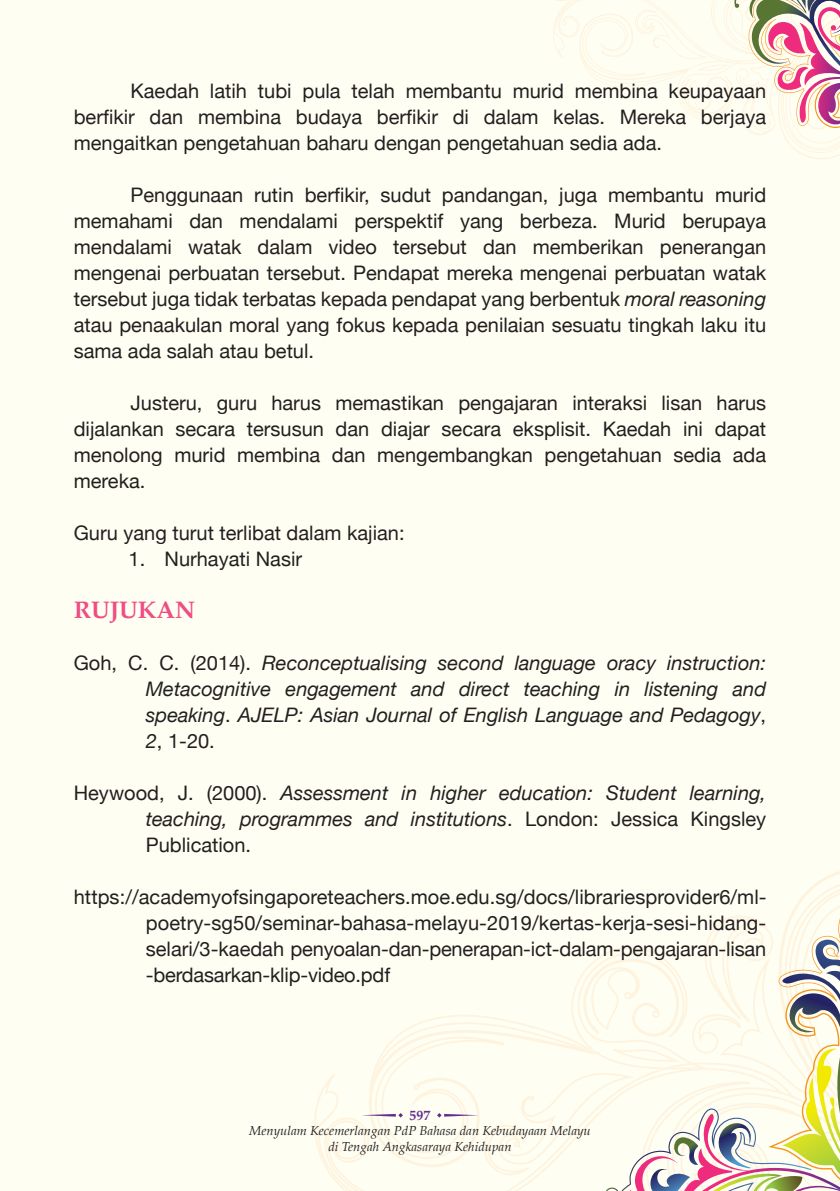
<style>
.page{position:relative;width:840px;height:1191px;background:#fff}
.page>*{position:absolute;margin:0;border:0;box-sizing:border-box;transform-origin:0 0}
.t1{font:700 24px "Palatino";color:#ef4e84}
.t2{font:20px/26px "Helvetica Neue";color:#231f20;text-align:justify}
.t3{font:italic 20px/26px "Helvetica Neue";color:#231f20;text-align:justify}
.t4{font:700 14px "Palatino";color:#662d91}
.t5{font:italic 13px/15.6px "Palatino";color:#231f20;text-align:center}
.s1{font-style:italic}
.s2{font-style:normal}
</style>
<div class="page">
<div style="left:0;top:0;width:839px;height:1191px;background:#fffef3"></div>
<svg style="left:553px;top:0;width:286px;height:159px"></svg>
<svg style="left:324px;top:871px;width:515px;height:320px"></svg>
<p class="t2" style="left:74px;top:79px;width:693px;text-indent:57px">Kaedah latih tubi pula telah membantu murid membina keupayaan berfikir dan membina budaya berfikir di dalam kelas. Mereka berjaya mengaitkan pengetahuan baharu dengan pengetahuan sedia ada.</p>
<p class="t2" style="left:74px;top:183px;width:693px;text-indent:57px">Penggunaan rutin berfikir, sudut pandangan, juga membantu murid memahami dan mendalami perspektif yang berbeza. Murid berupaya mendalami watak dalam video tersebut dan memberikan penerangan mengenai perbuatan tersebut. Pendapat mereka mengenai perbuatan watak tersebut juga tidak terbatas kepada pendapat yang berbentuk <span class="s1">moral reasoning </span>atau penaakulan moral yang fokus kepada penilaian sesuatu tingkah laku itu sama ada salah atau betul.</p>
<p class="t2" style="left:74px;top:391px;width:693px;text-indent:57px">Justeru, guru harus memastikan pengajaran interaksi lisan harus dijalankan secara tersusun dan diajar secara eksplisit. Kaedah ini dapat menolong murid membina dan mengembangkan pengetahuan sedia ada mereka.</p>
<p class="t2" style="left:74px;top:521px;width:332px">Guru yang turut terlibat dalam kajian:</p>
<p class="t2" style="left:128px;top:547px;width:175px">1. Nurhayati Nasir</p>
<p class="t1" style="left:74px;top:589px;width:123px">RUJUKAN</p>
<p class="t3" style="left:146px;top:651px;width:621px;text-indent:-72px"><span class="s2">Goh, C. C. (2014).</span> Reconceptualising second language oracy instruction:<br>Metacognitive engagement and direct teaching in listening and speaking<span class="s2">.</span> AJELP: Asian Journal of English Language and Pedagogy<span class="s2">, </span>2<span class="s2">, 1-20.</span></p>
<p class="t3" style="left:146px;top:781px;width:621px;text-indent:-72px"><span class="s2">Heywood, J. (2000).</span> Assessment in higher education: Student learning, teaching, programmes and institutions<span class="s2">. London: Jessica Kingsley Publication.</span></p>
<p class="t2" style="left:146px;top:885px;width:622px;text-indent:-72px">https://academyofsingaporeteachers.moe.edu.sg/docs/librariesprovider6/ml&shy;poetry-sg50/seminar-bahasa-melayu-2019/kertas-kerja-sesi-hidang&shy;selari/3-kaedah penyoalan-dan-penerapan-ict-dalam-pengajaran-lisan -berdasarkan-klip-video.pdf</p>
<p class="t4" style="left:409px;top:1103px;width:22px">597</p>
<p class="t5" style="left:249px;top:1122px;width:343px">Menyulam Kecemerlangan PdP Bahasa dan Kebudayaan Melayu di Tengah Angkasaraya Kehidupan</p>
</div>
